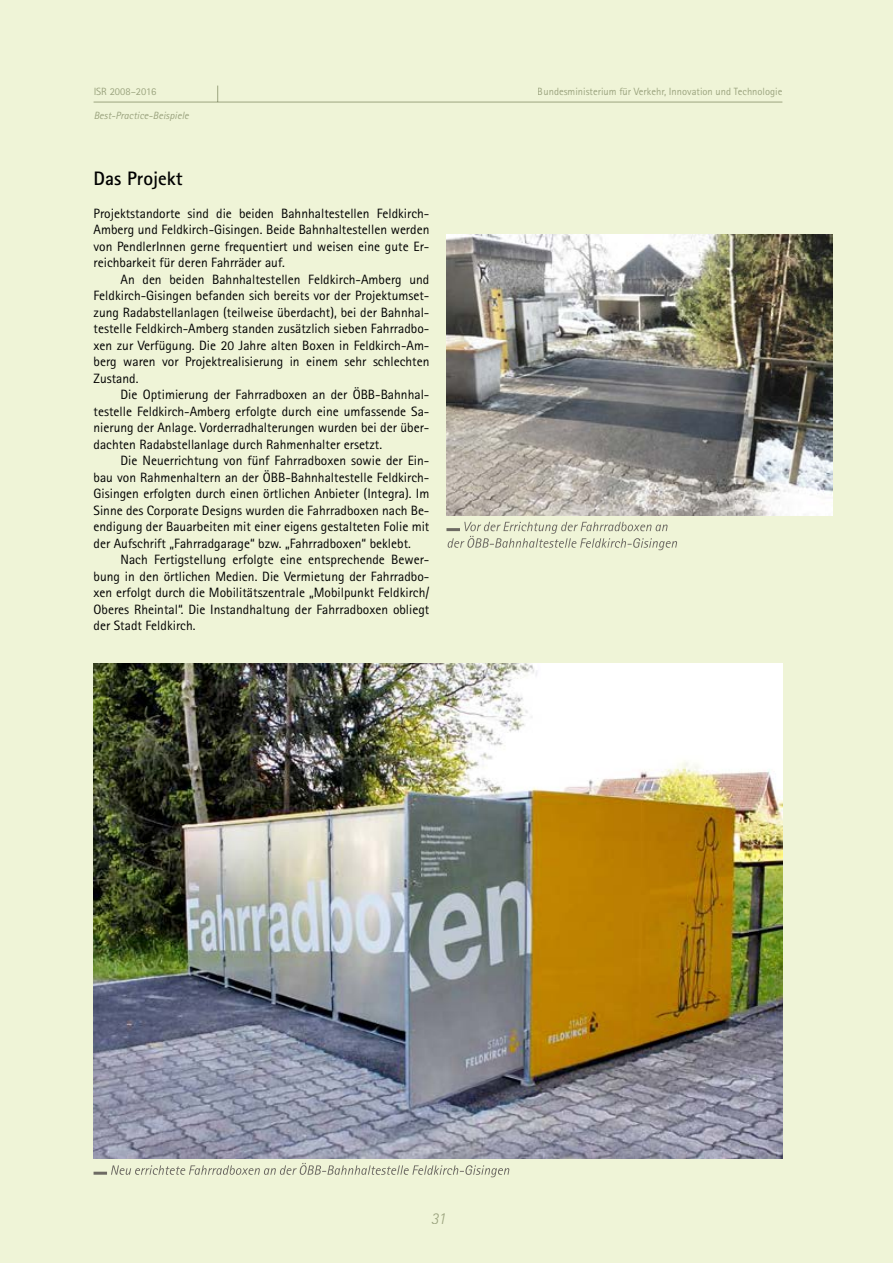
<style>
.page{position:relative;width:893px;height:1263px;background:#eff4d7}
.page>*{position:absolute;margin:0;border:0;box-sizing:border-box;transform-origin:0 0}
.txt_head{font:700 19.5px "Rotis Sans Serif";color:#000}
.t1{font:italic 300 16.5px "Rotis Sans Serif";color:#7f8769}
.txt_EZ{font:13.5px/16.5px "Rotis Sans Serif";color:#000;text-align:justify}
.txt{font:13.5px/16.5px "Rotis Sans Serif";color:#000;text-align:justify}
.t2{font:10.5px "Rotis Sans Serif";color:#7f8769}
.t3{font:italic 10.5px "Rotis Sans Serif";color:#7f8769}
</style>
<div class="page">
<hr style="left:94px;top:102px;width:688px;height:1px;background:#7f8769">
<svg style="left:217px;top:86px;width:1px;height:16px"></svg>
<img style="left:446px;top:234px;width:386px;height:281px">
<img style="left:94px;top:663px;width:688px;height:495px">
<svg style="left:448px;top:522px;width:229px;height:28px;background:#d9ddc3"></svg>
<hr style="left:446px;top:528px;width:14px;height:3px;background:#6d6a63">
<svg style="left:94px;top:1163px;width:415px;height:14px;background:#d8dcc2"></svg>
<p class="t2" style="left:94px;top:85px;width:64px">ISR 2008–2016</p>
<p class="t2" style="left:538px;top:85px;width:246px">Bundesministerium für Verkehr, Innovation und Technologie</p>
<p class="t3" style="left:94px;top:109px;width:97px">Best-Practice-Beispiele</p>
<h2 class="txt_head" style="left:94px;top:166px;width:91px">Das Projekt</h2>
<p class="txt" style="left:94px;top:205px;width:337px">Projektstandorte sind die beiden Bahnhaltestellen Feldkirch-Amberg und Feldkirch-Gisingen. Beide Bahnhaltestellen werden von PendlerInnen gerne frequentiert und weisen eine gute Er&shy;reichbarkeit für deren Fahrräder auf.</p>
<p class="txt_EZ" style="left:94px;top:271px;width:337px;text-indent:27px">An den beiden Bahnhaltestellen Feldkirch-Amberg und Feldkirch-Gisingen befanden sich bereits vor der Projektumset&shy;zung Radabstellanlagen (teilweise überdacht), bei der Bahnhal&shy;testelle Feldkirch-Amberg standen zusätzlich sieben Fahrradbo&shy;xen zur Verfügung. Die 20 Jahre alten Boxen in Feldkirch-Am&shy;berg waren vor Projektrealisierung in einem sehr schlechten Zustand.</p>
<p class="txt_EZ" style="left:94px;top:386px;width:337px;text-indent:27px">Die Optimierung der Fahrradboxen an der ÖBB-Bahnhal&shy;testelle Feldkirch-Amberg erfolgte durch eine umfassende Sa&shy;nierung der Anlage. Vorderradhalterungen wurden bei der über&shy;dachten Radabstellanlage durch Rahmenhalter ersetzt.</p>
<p class="txt_EZ" style="left:94px;top:452px;width:337px;text-indent:27px">Die Neuerrichtung von fünf Fahrradboxen sowie der Ein&shy;bau von Rahmenhaltern an der ÖBB-Bahnhaltestelle Feldkirch-Gisingen erfolgten durch einen örtlichen Anbieter (Integra). Im Sinne des Corporate Designs wurden die Fahrradboxen nach Be&shy;endigung der Bauarbeiten mit einer eigens gestalteten Folie mit der Aufschrift „Fahrradgarage“ bzw. „Fahrradboxen“ beklebt.</p>
<p class="txt_EZ" style="left:94px;top:551px;width:337px;text-indent:27px">Nach Fertigstellung erfolgte eine entsprechende Bewer&shy;bung in den örtlichen Medien. Die Vermietung der Fahrradbo&shy;xen erfolgt durch die Mobilitätszentrale „Mobilpunkt Feldkirch/ Oberes Rheintal“. Die Instandhaltung der Fahrradboxen obliegt der Stadt Feldkirch.</p>
<p class="t1" style="left:430px;top:1208px;width:17px">31</p>
</div>
